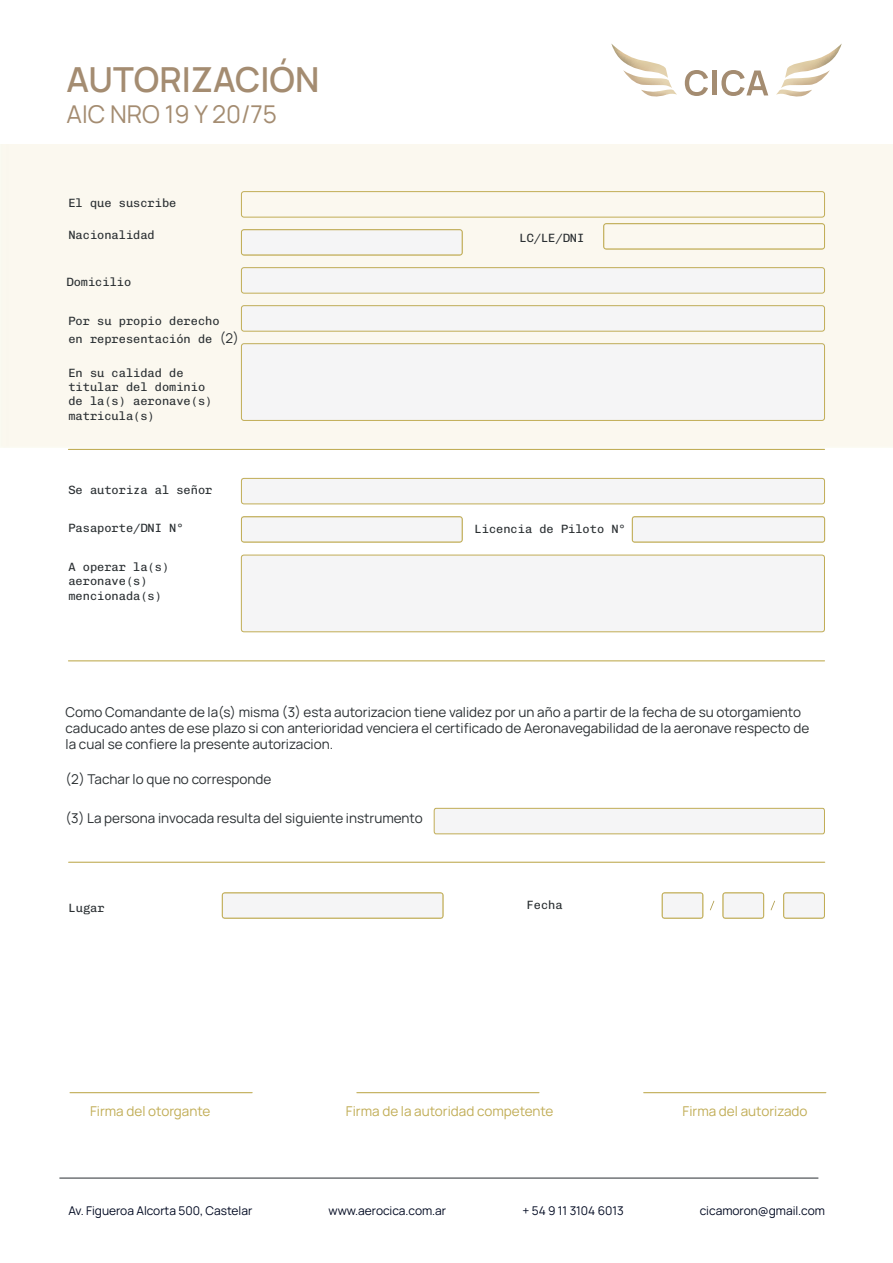
<style>
.page{position:relative;width:893px;height:1263px;background:#fff}
.page>*{position:absolute;margin:0;border:0;box-sizing:border-box;transform-origin:0 0}
.t1{font:600 34.5px "Manrope";color:#a48c71}
.t2{font:24.45px "Manrope";color:#a48c71}
.t3{font:13.5px/16.2px "Manrope";color:#2a2f32}
.t4{font:13.5px "Manrope";color:#c1ad56}
.t5{font:12px/14.4px "Chivo Mono";color:#2a2f32}
.t6{font:12px "Manrope";color:#000921}
.s1{font-family:"Manrope";font-size:13.5px}
</style>
<div class="page">
<div style="left:241px;top:191px;width:584px;height:26px;border:1px solid #c1ad56;border-radius:3px"></div>
<div style="left:241px;top:268px;width:583px;height:25px;background:#f5f5f6"></div>
<div style="left:241px;top:267px;width:584px;height:26px;border:1px solid #c1ad56;border-radius:3px"></div>
<div style="left:241px;top:306px;width:583px;height:25px;background:#f5f5f6"></div>
<div style="left:241px;top:305px;width:584px;height:26px;border:1px solid #c1ad56;border-radius:3px"></div>
<div style="left:241px;top:343px;width:584px;height:78px;background:#f5f5f6"></div>
<div style="left:241px;top:555px;width:584px;height:77px;background:#f5f5f6"></div>
<div style="left:241px;top:478px;width:583px;height:26px;background:#f5f5f6"></div>
<div style="left:241px;top:478px;width:584px;height:26px;border:1px solid #c1ad56;border-radius:3px"></div>
<svg style="left:434px;top:808px;width:391px;height:26px"></svg>
<div style="left:605px;top:225px;width:218px;height:22px;background:#fbf8ef"></div>
<div style="left:603px;top:223px;width:222px;height:26px;border:1px solid #c1ad56;border-radius:3px"></div>
<div style="left:241px;top:231px;width:221px;height:24px;background:#f5f5f6"></div>
<div style="left:241px;top:229px;width:221px;height:26px;border:1px solid #c1ad56;border-radius:3px"></div>
<svg style="left:776px;top:44px;width:66px;height:53px"></svg>
<svg style="left:611px;top:44px;width:66px;height:53px"></svg>
<svg style="left:685px;top:70px;width:23px;height:26px"></svg>
<hr style="left:713px;top:71px;width:4px;height:24px;background:#a48c71">
<svg style="left:721px;top:70px;width:47px;height:26px"></svg>
<div style="left:632px;top:516px;width:193px;height:26px;border:1px solid #c1ad56;border-radius:2px"></div>
<div style="left:241px;top:516px;width:221px;height:26px;border:1px solid #c1ad56;border-radius:3px"></div>
<hr style="left:59px;top:1178px;width:759px;height:1px;background:#2a2f32">
<svg style="left:710px;top:901px;width:4px;height:9px"></svg>
<svg style="left:771px;top:901px;width:4px;height:9px"></svg>
<div style="left:222px;top:892px;width:221px;height:26px;border:1px solid #c1ad56;border-radius:3px"></div>
<div style="left:662px;top:892px;width:41px;height:26px;border:1px solid #c1ad56;border-radius:3px"></div>
<div style="left:723px;top:892px;width:41px;height:26px;border:1px solid #c1ad56;border-radius:3px"></div>
<div style="left:783px;top:892px;width:42px;height:26px;border:1px solid #c1ad56;border-radius:3px"></div>
<hr style="left:68px;top:449px;width:756px;height:1px;background:#c1ad56">
<hr style="left:68px;top:660px;width:756px;height:1px;background:#c1ad56">
<hr style="left:69px;top:862px;width:756px;height:1px;background:#c1ad56">
<hr style="left:70px;top:1092px;width:182px;height:1px;background:#c1ad56">
<hr style="left:357px;top:1092px;width:182px;height:1px;background:#c1ad56">
<hr style="left:644px;top:1092px;width:182px;height:1px;background:#c1ad56">
<h1 class="t1" style="left:66px;top:55px;width:254px">AUTORIZACIÓN</h1>
<h2 class="t2" style="left:66px;top:97px;width:212px">AIC NRO 19 Y 20/75</h2>
<p class="t5" style="left:68px;top:195px;width:109px">El que suscribe</p>
<p class="t5" style="left:68px;top:228px;width:88px">Nacionalidad</p>
<p class="t5" style="left:66px;top:274px;width:66px">Domicilio</p>
<p class="t5" style="left:68px;top:311px;width:172px;line-height:18.8px">Por su propio derecho<br>en representación de <span class="s1">(2)</span></p>
<p class="t5" style="left:68px;top:365px;width:146px">En su calidad de titular del dominio de la(s) aeronave(s) matricula(s)</p>
<p class="t5" style="left:68px;top:482px;width:146px">Se autoriza al señor</p>
<p class="t5" style="left:68px;top:521px;width:117px">Pasaporte/DNI N°</p>
<p class="t5" style="left:68px;top:559px;width:102px">A operar la(s) aeronave(s) mencionada(s)</p>
<p class="t5" style="left:519px;top:231px;width:66px">LC/LE/DNI</p>
<p class="t5" style="left:475px;top:521px;width:153px">Licencia de Piloto N°</p>
<p class="t3" style="left:66px;top:703px;width:745px">Como Comandante de la(s) misma (3) esta autorizacion tiene validez por un año a partir de la fecha de su otorgamiento caducado antes de ese plazo si con anterioridad venciera el certificado de Aeronavegabilidad de la aeronave respecto de la cual se confiere la presente autorizacion.</p>
<p class="t3" style="left:66px;top:770px;width:207px">(2) Tachar lo que no corresponde</p>
<p class="t3" style="left:66px;top:810px;width:359px">(3) La persona invocada resulta del siguiente instrumento</p>
<p class="t5" style="left:69px;top:900px;width:37px">Lugar</p>
<p class="t5" style="left:527px;top:897px;width:37px">Fecha</p>
<p class="t4" style="left:90px;top:1101px;width:122px">Firma del otorgante</p>
<p class="t4" style="left:346px;top:1101px;width:209px">Firma de la autoridad competente</p>
<p class="t4" style="left:682px;top:1101px;width:126px">Firma del autorizado</p>
<p class="t6" style="left:68px;top:1202px;width:185px">Av. Figueroa Alcorta 500, Castelar</p>
<p class="t6" style="left:329px;top:1202px;width:119px">www.aerocica.com.ar</p>
<p class="t6" style="left:522px;top:1202px;width:103px">+ 54 9 11 3104 6013</p>
<p class="t6" style="left:700px;top:1202px;width:127px">cicamoron@gmail.com</p>
</div>
